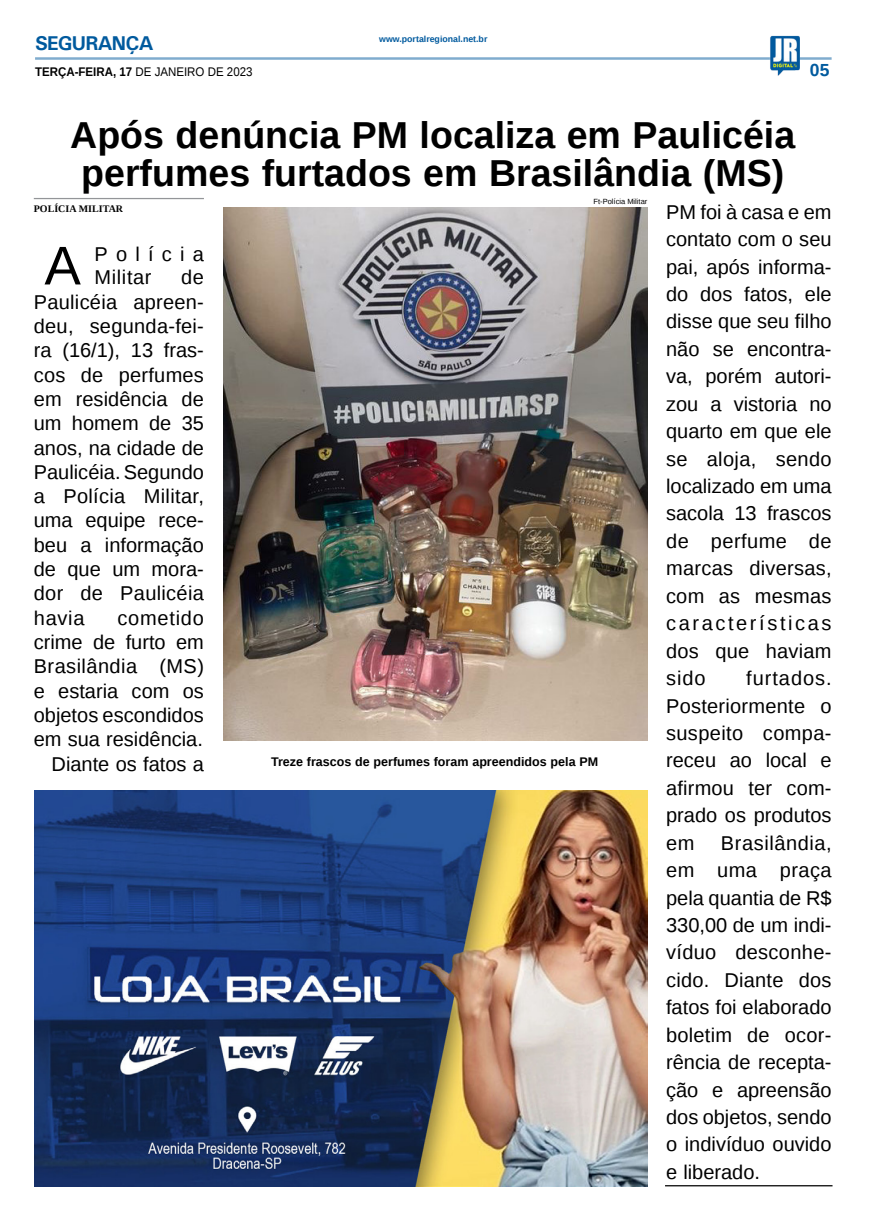
<style>
.page{position:relative;width:869px;height:1223px;background:#fff}
.page>*{position:absolute;margin:0;border:0;box-sizing:border-box;transform-origin:0 0}
.MATÉRIA{font:54.5px "Liberation Sans";color:#000}
.TÍTULO{font:700 37.5px/37.5px "Liberation Sans";color:#000}
.MATÉRIA-2{font:20px/27.4px "Liberation Sans";color:#000;text-align:justify}
.MATÉRIA-3{font:20px/23.8px "Liberation Sans";letter-spacing:.22em;color:#000}
.TITULO_PG{font:700 20px "Univers";letter-spacing:-.04em;color:#005a9e}
.TÍTULO-2{font:700 17.5px "Liberation Sans";color:#005a9e}
.LEGENDA{font:700 12.5px "Liberation Sans";color:#000}
.DATA_PG{font:12.5px "Liberation Sans";color:#000;scale:.92 1}
.CRÉDITO_NOME{font:700 10px "Liberation Serif";color:#000}
.DATA_PG-2{font:700 8.75px "Liberation Sans";color:#005a9e}
.CRÉDITO_FOTO{font:7.5px "Liberation Sans";color:#000}
.s1{font-weight:700}
</style>
<div class="page">
<hr style="left:35px;top:57px;width:796px;height:3px;background:#005a9e">
<img style="left:769px;top:36px;width:30px;height:40px">
<img style="left:35px;top:790px;width:611px;height:396px">
<hr style="left:664px;top:1185px;width:168px;height:1px;background:#000">
<img style="left:223px;top:207px;width:423px;height:533px">
<hr style="left:34px;top:198px;width:170px;height:1px;background:#939598">
<p class="TITULO_PG" style="left:35px;top:31px;width:120px">SEGURANÇA</p>
<p class="DATA_PG" style="left:35px;top:65px;width:238px"><span class="s1">TERÇA-FEIRA, 17</span> DE JANEIRO DE 2023</p>
<p class="DATA_PG-2" style="left:379px;top:33px;width:110px">www.portalregional.net.br</p>
<p class="TÍTULO-2" style="left:809px;top:58px;width:21px">05</p>
<p class="TÍTULO" style="left:70px;top:116px;width:726px">Após denúncia PM localiza em Paulicéia perfumes furtados em Brasilândia (MS)</p>
<p class="CRÉDITO_NOME" style="left:34px;top:202px;width:91px">POLÍCIA MILITAR</p>
<p class="MATÉRIA" style="left:44px;top:235px;width:38px">A</p>
<p class="MATÉRIA-3" style="left:94px;top:243px;width:111px">Polícia<br>Militar</p>
<p class="CRÉDITO_FOTO" style="left:593px;top:197px;width:55px">Ft-Polícia Militar</p>
<p class="MATÉRIA-2" style="left:665px;top:199px;width:167px">PM foi à casa e em contato com o seu pai, após informa&shy;do dos fatos, ele disse que seu filho não se encontra&shy;va, porém autori&shy;zou a vistoria no quarto em que ele se aloja, sendo localizado em uma sacola 13 frascos de perfume de marcas diversas, com as mesmas características dos que haviam sido</p>
<p class="MATÉRIA-2" style="left:34px;top:266px;width:172px;line-height:24.2px;text-indent:147px">de Paulicéia apreen&shy;deu, segunda-fei&shy;ra (16/1), 13 fras&shy;cos de perfumes em residência de um homem de 35 anos, na cidade de Paulicéia. Segundo a Polícia Militar, uma equipe rece&shy;beu a informação de que um mora&shy;dor de Paulicéia havia</p>
<p class="MATÉRIA-2" style="left:34px;top:606px;width:172px;line-height:24.2px;text-indent:84px">cometido crime de furto em Brasilândia (MS) e estaria com os objetos escondidos em sua residência.</p>
<p class="MATÉRIA-2" style="left:52px;top:750px;width:154px">Diante os fatos a</p>
<p class="MATÉRIA-2" style="left:665px;top:665px;width:167px;text-indent:80px">furtados.<br>Posteriormente o suspeito compa&shy;receu ao local e afirmou ter com&shy;prado os produtos em</p>
<p class="LEGENDA" style="left:271px;top:753px;width:328px">Treze frascos de perfumes foram apreendidos pela PM</p>
<p class="MATÉRIA-2" style="left:665px;top:830px;width:167px;text-indent:55px">Brasilândia, em uma praça pela quantia de R$ 330,00 de um indi&shy;víduo desconhe&shy;cido. Diante dos fatos foi elaborado boletim de ocor&shy;rência de recepta&shy;ção e apreensão dos objetos, sendo o indivíduo ouvido e liberado.</p>
</div>
